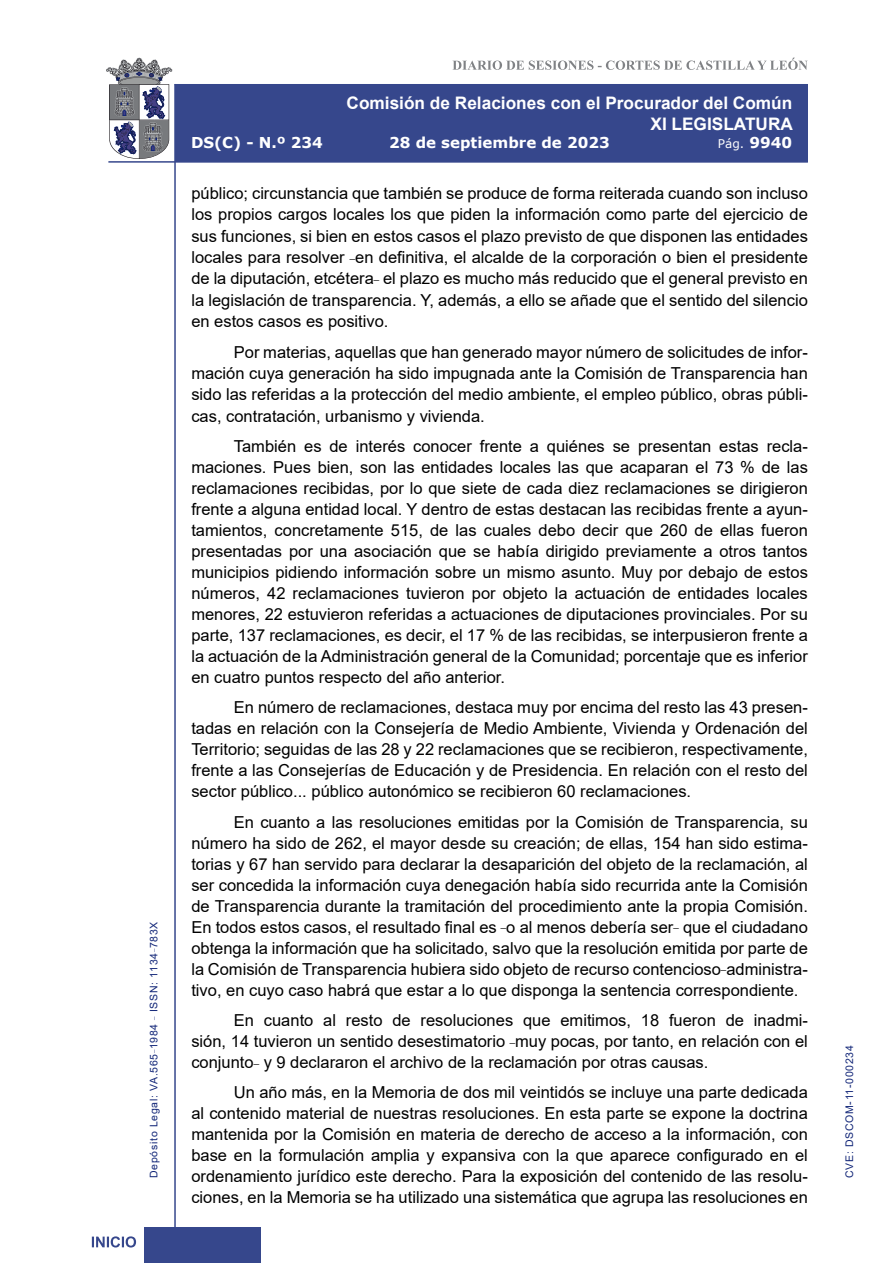
<style>
.page{position:relative;width:893px;height:1263px;background:#fff}
.page>*{position:absolute;margin:0;border:0;box-sizing:border-box;transform-origin:0 0}
.t1{font:700 17.25px/20.7px "Arial";color:#fff;text-align:right}
.t2{font:16.5px/21px "Arial";color:#000;text-align:justify}
.t3{font:700 15px "Verdana";color:#fff}
.t4{font:12px "Verdana";color:#fff}
.t5{font:10.5px "Arial";letter-spacing:.065em;color:#122678}
.s1{font-weight:700;font-size:15px}
</style>
<div class="page">
<svg style="left:452px;top:58px;width:356px;height:12px"></svg>
<hr style="left:174px;top:84px;width:2px;height:1179px;background:#36478c">
<div style="left:144px;top:1227px;width:117px;height:36px;background:#36478c"></div>
<div style="left:175px;top:84px;width:633px;height:78px;background:#36478c"></div>
<hr style="left:108px;top:161px;width:700px;height:2px;background:#36478c">
<svg style="left:92px;top:1236px;width:44px;height:11px"></svg>
<svg style="left:106px;top:58px;width:66px;height:101px"></svg>
<p class="t5" style="left:146px;top:1178px;width:258px;rotate:-90deg">Depósito Legal: VA.565<sup>_</sup>1984 <sup>_</sup> ISSN: 1134<sup>_</sup>783X</p>
<p class="t1" style="left:347px;top:93px;width:448px">Comisión de Relaciones con el Procurador del Común<br>XI LEGISLATURA</p>
<p class="t3" style="left:191px;top:132px;width:133px">DS(C) - N.º 234</p>
<p class="t3" style="left:389px;top:132px;width:222px">28 de septiembre de 2023</p>
<p class="t4" style="left:718px;top:135px;width:76px">Pág. <span class="s1">9940</span></p>
<p class="t2" style="left:191px;top:183px;width:618px">público; circunstancia que también se produce de forma reiterada cuando son incluso los propios cargos locales los que piden la información como parte del ejercicio de sus funciones, si bien en estos casos el plazo previsto de que disponen las entidades locales para resolver <sup>_</sup>en definitiva, el alcalde de la corporación o bien el presidente de la diputación, etcétera<sup>_</sup> el plazo es mucho más reducido que el general previsto en la legislación de transparencia. Y, además, a ello se añade que el sentido del silencio en estos casos es positivo.</p>
<p class="t2" style="left:191px;top:341px;width:618px;text-indent:43px">Por materias, aquellas que han generado mayor número de solicitudes de infor&shy;mación cuya generación ha sido impugnada ante la Comisión de Transparencia han sido las referidas a la protección del medio ambiente, el empleo público, obras públi&shy;cas, contratación, urbanismo y vivienda.</p>
<p class="t2" style="left:191px;top:435px;width:618px;text-indent:43px">También es de interés conocer frente a quiénes se presentan estas recla&shy;maciones. Pues bien, son las entidades locales las que acaparan el 73 % de las reclamaciones recibidas, por lo que siete de cada diez reclamaciones se dirigieron frente a alguna entidad local. Y dentro de estas destacan las recibidas frente a ayun&shy;tamientos, concretamente 515, de las cuales debo decir que 260 de ellas fueron presentadas por una asociación que se había dirigido previamente a otros tantos municipios pidiendo información sobre un mismo asunto. Muy por debajo de estos números, 42 reclamaciones tuvieron por objeto la actuación de entidades locales menores, 22 estuvieron referidas a actuaciones de diputaciones provinciales. Por su parte, 137 reclamaciones, es decir, el 17 % de las recibidas, se interpusieron frente a la actuación de la Administración general de la Comunidad; porcentaje que es inferior en cuatro puntos respecto del año anterior.</p>
<p class="t2" style="left:191px;top:697px;width:618px;text-indent:43px">En número de reclamaciones, destaca muy por encima del resto las 43 presen&shy;tadas en relación con la Consejería de Medio Ambiente, Vivienda y Ordenación del Territorio; seguidas de las 28 y 22 reclamaciones que se recibieron, respectivamente, frente a las Consejerías de Educación y de Presidencia. En relación con el resto del sector público... público autonómico se recibieron 60 reclamaciones.</p>
<p class="t2" style="left:191px;top:811px;width:618px;text-indent:43px">En cuanto a las resoluciones emitidas por la Comisión de Transparencia, su número ha sido de 262, el mayor desde su creación; de ellas, 154 han sido estima&shy;torias y 67 han servido para declarar la desaparición del objeto de la reclamación, al ser concedida la información cuya denegación había sido recurrida ante la Comisión de Transparencia durante la tramitación del procedimiento ante la propia Comisión.<br>En todos estos casos, el resultado final es <sup>_</sup>o al menos debería ser<sup>_</sup> que el ciudadano obtenga la información que ha solicitado, salvo que la resolución emitida por parte de la Comisión de Transparencia hubiera sido objeto de recurso contencioso<sup>_</sup>administra&shy;tivo, en cuyo caso habrá que estar a lo que disponga la sentencia correspondiente.</p>
<p class="t2" style="left:191px;top:1009px;width:618px;text-indent:43px">En cuanto al resto de resoluciones que emitimos, 18 fueron de inadmi&shy;sión, 14 tuvieron un sentido desestimatorio <sup>_</sup>muy pocas, por tanto, en relación con el conjunto<sup>_</sup> y 9 declararon el archivo de la reclamación por otras causas.</p>
<p class="t2" style="left:191px;top:1082px;width:618px;text-indent:43px">Un año más, en la Memoria de dos mil veintidós se incluye una parte dedicada al contenido material de nuestras resoluciones. En esta parte se expone la doctrina mantenida por la Comisión en materia de derecho de acceso a la información, con base en la formulación amplia y expansiva con la que aparece configurado en el ordenamiento jurídico este derecho. Para la exposición del contenido de las resolu&shy;ciones, en la Memoria se ha utilizado una sistemática que agrupa las resoluciones en</p>
<p class="t5" style="left:842px;top:1178px;width:134px;rotate:-90deg">CVE: DSCOM-11-000234</p>
</div>
